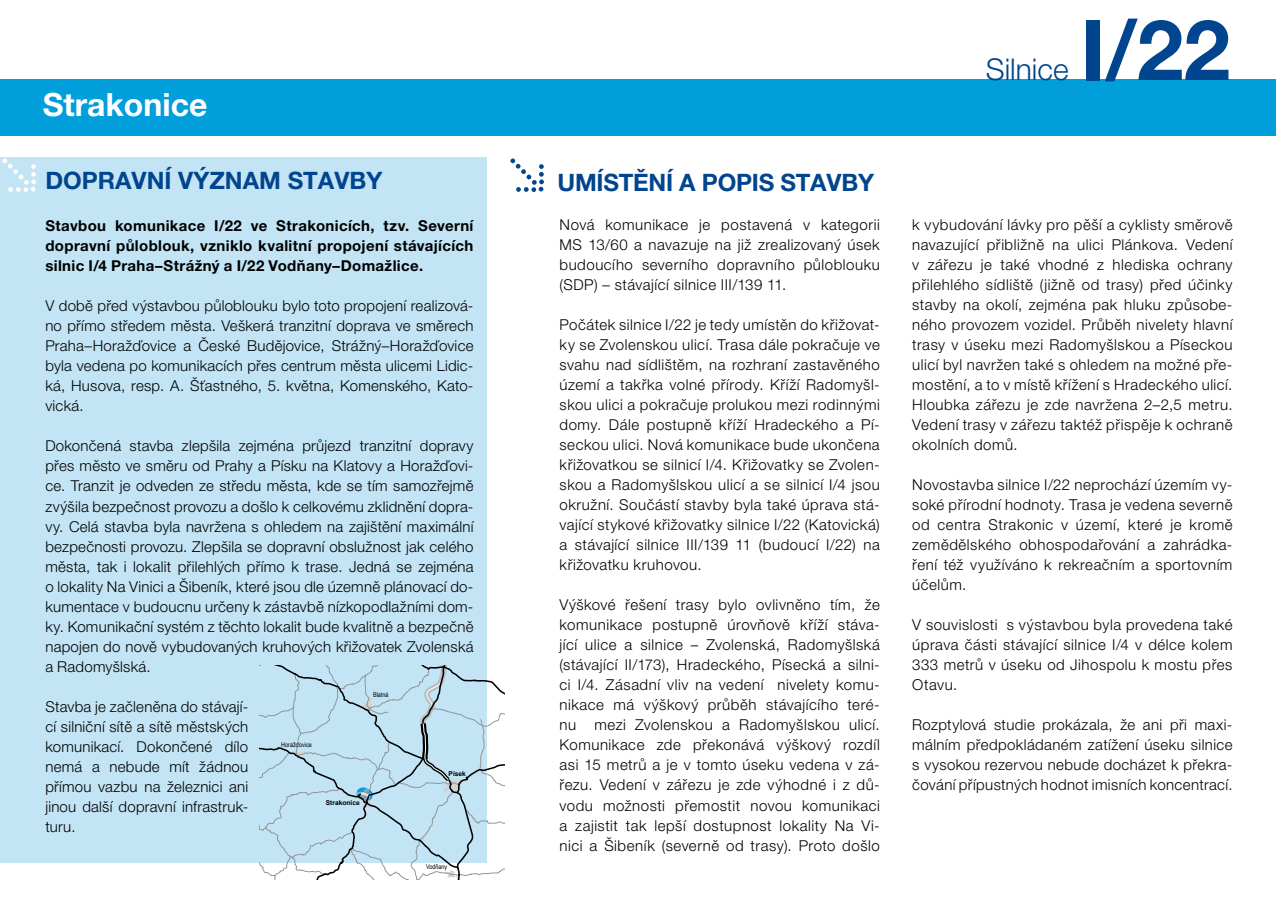
<style>
.page{position:relative;width:1276px;height:908px;background:#fff}
.page>*{position:absolute;margin:0;border:0;box-sizing:border-box;transform-origin:0 0}
.t1{font:700 84px "Helvetica Neue LT Pro";color:#00458d}
.t2{font:700 32px "Helvetica Neue LT Pro";color:#fff}
.t3{font:300 30px "Helvetica Neue LT Pro";color:#00458d}
.t4{font:700 24px "Helvetica Neue LT Pro";color:#00458d}
.t5{font:300 15px/20px "Helvetica Neue LT Pro";letter-spacing:.03em;color:#000;text-align:justify}
.t6{font:700 15px/20px "Helvetica Neue LT Pro";letter-spacing:.025em;color:#000;text-align:justify}
.t7{font:6.6px "Arial Narrow";color:#000}
.t8{font:700 6.6px "Arial";color:#000}
</style>
<div class="page">
<div style="left:0;top:79px;width:1276px;height:57px;background:#009fdb"></div>
<div style="left:0;top:157px;width:486px;height:705px;background:#c2e4f5"></div>
<svg style="left:510px;top:158px;width:34px;height:34px"></svg>
<svg style="left:2px;top:158px;width:34px;height:34px"></svg>
<svg style="left:260px;top:665px;width:244px;height:215px"></svg>
<h2 class="t2" style="left:43px;top:85px;width:166px">Strakonice</h2>
<h3 class="t4" style="left:45px;top:166px;width:338px">DOPRAVNÍ VÝZNAM STAVBY</h3>
<p class="t6" style="left:45px;top:215px;width:430px">Stavbou komunikace I/22 ve Strakonicích, tzv. Severní dopravní půloblouk, vzniklo kvalitní propojení stávajících silnic I/4 Praha–Strážný a I/22 Vodňany–Domažlice.</p>
<p class="t5" style="left:45px;top:295px;width:430px">V době před výstavbou půloblouku bylo toto propojení realizová&shy;no přímo středem města. Veškerá tranzitní doprava ve směrech Praha–Horažďovice a České Budějovice, Strážný–Horažďovice byla vedena po komunikacích přes centrum města ulicemi Lidic&shy;ká, Husova, resp. A. Šťastného, 5. května, Komenského, Kato&shy;vická.</p>
<p class="t5" style="left:45px;top:435px;width:430px">Dokončená stavba zlepšila zejména průjezd tranzitní dopravy přes město ve směru od Prahy a Písku na Klatovy a Horažďovi&shy;ce. Tranzit je odveden ze středu města, kde se tím samozřejmě zvýšila bezpečnost provozu a došlo k celkovému zklidnění dopra&shy;vy. Celá stavba byla navržena s ohledem na zajištění maximální bezpečnosti provozu. Zlepšila se dopravní obslužnost jak celého města, tak i lokalit přilehlých přímo k trase. Jedná se zejména o lokality Na Vinici a Šibeník, které jsou dle územně plánovací do&shy;kumentace v budoucnu určeny k zástavbě nízkopodlažními dom&shy;ky. Komunikační systém z těchto lokalit bude kvalitně a bezpečně napojen do nově vybudovaných kruhových křižovatek Zvolenská a Radomyšlská.</p>
<p class="t5" style="left:45px;top:695px;width:204px">Stavba je začleněna do stávají&shy;cí silniční sítě a sítě městských komunikací. Dokončené dílo nemá a nebude mít žádnou přímou vazbu na železnici ani jinou další dopravní infrastruk&shy;turu.</p>
<p class="t7" style="left:373px;top:690px;width:17px">Blatná</p>
<p class="t7" style="left:281px;top:739px;width:32px">Horažďovice</p>
<p class="t8" style="left:448px;top:768px;width:19px">Písek</p>
<p class="t8" style="left:326px;top:797px;width:36px">Strakonice</p>
<p class="t7" style="left:426px;top:861px;width:23px">Vodňany</p>
<h3 class="t3" style="left:985px;top:51px;width:84px">Silnice</h3>
<h1 class="t1" style="left:1081px;top:-2px;width:151px">I/22</h1>
<h3 class="t4" style="left:557px;top:167px;width:318px">UMÍSTĚNÍ A POPIS STAVBY</h3>
<p class="t5" style="left:559px;top:214px;width:322px">Nová komunikace je postavená v kategorii MS 13/60 a navazuje na již zrealizovaný úsek budoucího severního dopravního půloblouku (SDP) – stávající silnice III/139 11.</p>
<p class="t5" style="left:559px;top:314px;width:322px">Počátek silnice I/22 je tedy umístěn do křižovat&shy;ky se Zvolenskou ulicí. Trasa dále pokračuje ve svahu nad sídlištěm, na rozhraní zastavěného území a takřka volné přírody. Kříží Radomyšl&shy;skou ulici a pokračuje prolukou mezi rodinnými domy. Dále postupně kříží Hradeckého a Pí&shy;seckou ulici. Nová komunikace bude ukončena křižovatkou se silnicí I/4. Křižovatky se Zvolen&shy;skou a Radomyšlskou ulicí a se silnicí I/4 jsou okružní. Součástí stavby byla také úprava stá&shy;vající stykové křižovatky silnice I/22 (Katovická) a stávající silnice III/139 11 (budoucí I/22) na křižovatku kruhovou.</p>
<p class="t5" style="left:559px;top:594px;width:322px">Výškové řešení trasy bylo ovlivněno tím, že komunikace postupně úrovňově kříží stáva&shy;jící ulice a silnice – Zvolenská, Radomyšlská (stávající II/173), Hradeckého, Písecká a silni&shy;ci I/4. Zásadní vliv na vedení nivelety komu&shy;nikace má výškový průběh stávajícího teré&shy;nu mezi Zvolenskou a Radomyšlskou ulicí.<br>Komunikace zde překonává výškový rozdíl asi 15 metrů a je v tomto úseku vedena v zá&shy;řezu. Vedení v zářezu je zde výhodné i z dů&shy;vodu možnosti přemostit novou komunikaci a zajistit tak lepší dostupnost lokality Na Vi&shy;nici a Šibeník (severně od trasy). Proto došlo</p>
<p class="t5" style="left:912px;top:214px;width:322px">k vybudování lávky pro pěší a cyklisty směrově navazující přibližně na ulici Plánkova. Vedení v zářezu je také vhodné z hlediska ochrany přilehlého sídliště (jižně od trasy) před účinky stavby na okolí, zejména pak hluku způsobe&shy;ného provozem vozidel. Průběh nivelety hlavní trasy v úseku mezi Radomyšlskou a Píseckou ulicí byl navržen také s ohledem na možné pře&shy;mostění, a to v místě křížení s Hradeckého ulicí.<br>Hloubka zářezu je zde navržena 2–2,5 metru.<br>Vedení trasy v zářezu taktéž přispěje k ochraně okolních domů.</p>
<p class="t5" style="left:912px;top:474px;width:322px">Novostavba silnice I/22 neprochází územím vy&shy;soké přírodní hodnoty. Trasa je vedena severně od centra Strakonic v území, které je kromě zemědělského obhospodařování a zahrádka&shy;ření též využíváno k rekreačním a sportovním účelům.</p>
<p class="t5" style="left:912px;top:614px;width:322px">V souvislosti s výstavbou byla provedena také úprava části stávající silnice I/4 v délce kolem 333 metrů v úseku od Jihospolu k mostu přes Otavu.</p>
<p class="t5" style="left:912px;top:714px;width:322px">Rozptylová studie prokázala, že ani při maxi&shy;málním předpokládaném zatížení úseku silnice s vysokou rezervou nebude docházet k překra&shy;čování přípustných hodnot imisních koncentrací.</p>
</div>
